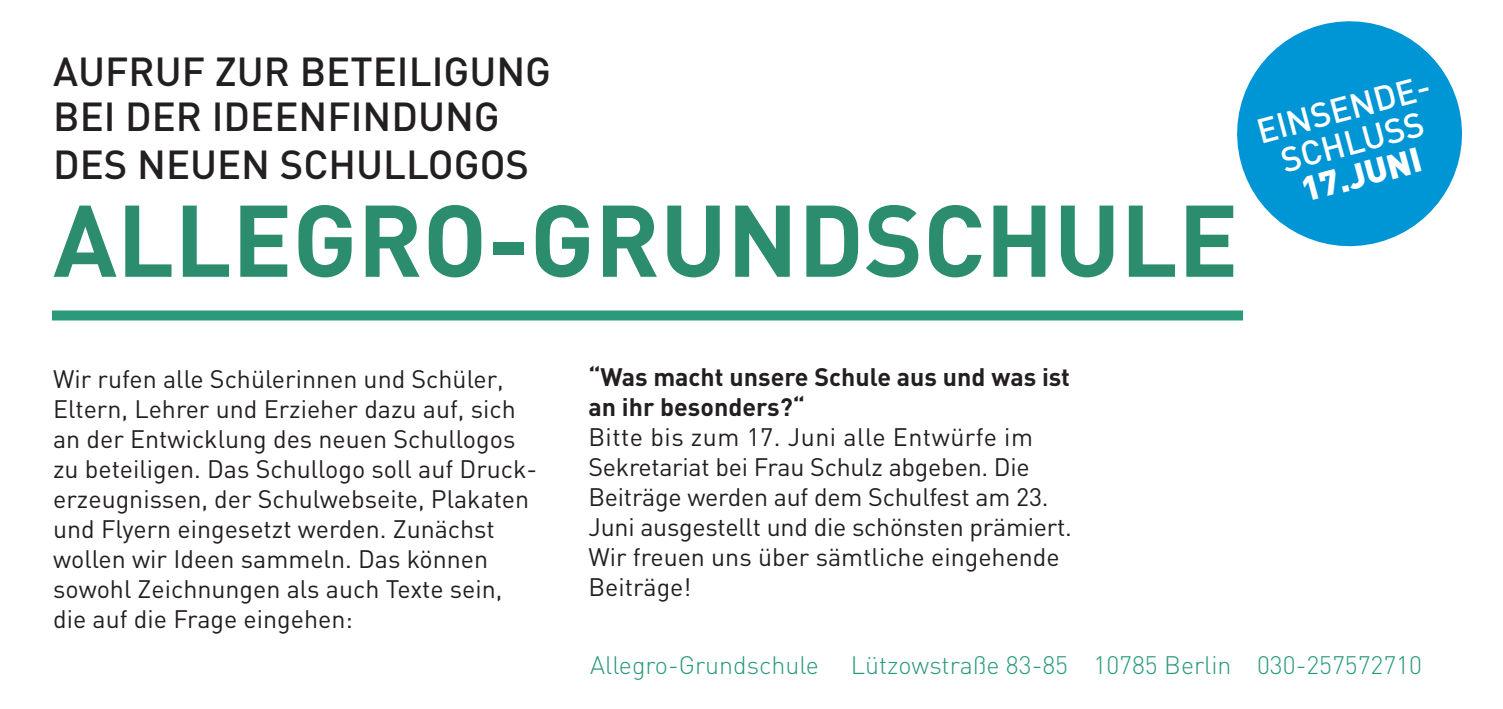
<style>
.page{position:relative;width:1503px;height:709px;background:#fff}
.page>*{position:absolute;margin:0;border:0;box-sizing:border-box;transform-origin:0 0}
.t1{font:700 100px "DIN";color:#2b8d6d}
.t2{font:500 40px/46.5px "DIN";color:#231f20}
.t3{font:500 34.25px/34.2px "DIN";color:#fff;text-align:center}
.t4{font:900 34.25px "DIN";color:#fff}
.t5{font:25px/30px "DIN";color:#231f20}
.t6{font:300 25px "DIN";color:#28997b}
.t7{font:700 25px/30px "DIN";color:#231f20}
</style>
<div class="page">
<svg style="left:1237px;top:21px;width:225px;height:226px;fill:#0095d4"></svg>
<div style="left:52px;top:310px;width:1191px;height:10px;background:#2b9a7b"></div>
<h2 class="t2" style="left:53px;top:47px;width:499px">AUFRUF ZUR BETEILIGUNG<br>BEI DER I DEENFINDUNG<br>DES NEUEN SCHULLOGOS</h2>
<h1 class="t1" style="left:53px;top:175px;width:1186px">Allegro-Grundschule</h1>
<h3 class="t3" style="left:1252px;top:114px;width:180px;rotate:-15deg">EINSENDE-<br>SCHLUSS</h3>
<h3 class="t4" style="left:1296px;top:168px;width:124px;rotate:-15deg">17.Juni</h3>
<p class="t5" style="left:53px;top:363px;width:485px">Wir rufen alle Schülerinnen und Schüler, Eltern, Lehrer und Erzieher dazu auf, sich an der Entwicklung des neuen Schullogos zu beteiligen. Das Schullogo soll auf Druck&shy;erzeugnissen, der Schulwebseite, Plakaten und Flyern eingesetzt werden. Zunächst wollen wir Ideen sammeln. Das können sowohl Zeichnungen als auch Texte sein, die auf die Frage eingehen:</p>
<p class="t7" style="left:588px;top:361px;width:483px">“Was macht unsere Schule aus und was ist an ihr besonders?“</p>
<p class="t5" style="left:588px;top:421px;width:485px">Bitte bis zum 17. Juni alle Entwürfe im Sekretariat bei Frau Schulz abgeben. Die Beiträge werden auf dem Schulfest am 23.<br>Juni ausgestellt und die schönsten prämiert.<br>Wir freuen uns über sämtliche eingehende Beiträge!</p>
<p class="t6" style="left:590px;top:649px;width:230px">Allegro-Grundschule</p>
<p class="t6" style="left:851px;top:649px;width:572px">Lützowstraße 83-85 10785 Berlin 030-257572710</p>
</div>
